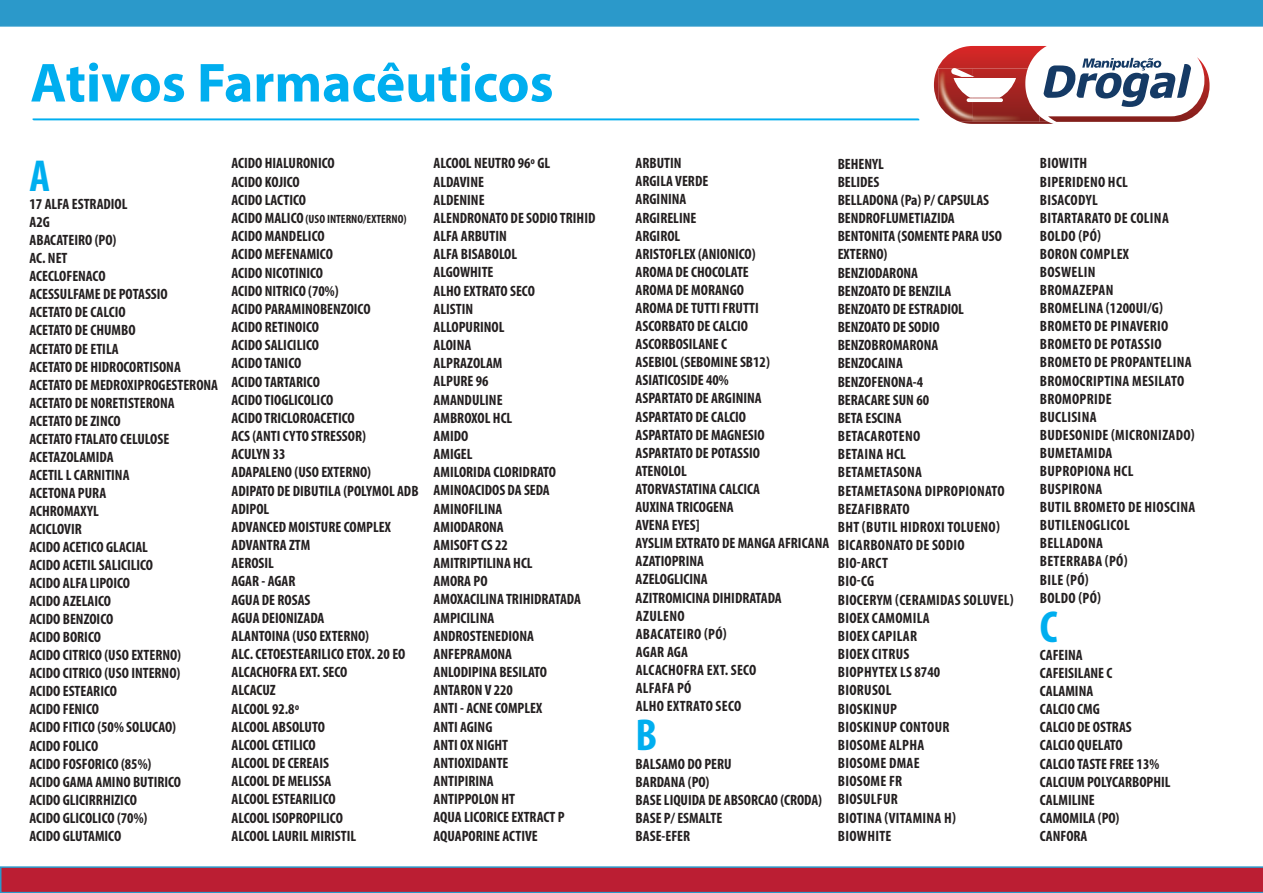
<style>
.page{position:relative;width:1263px;height:893px;background:#fff}
.page>*{position:absolute;margin:0;border:0;box-sizing:border-box;transform-origin:0 0}
.t1{font:700 55.5px "Myriad Pro";color:#00aeef}
.t2{font:700 condensed 45px "Myriad Pro";color:#00aeef}
.t3{font:700 condensed 15px/18.1px "Myriad Pro";color:#231f20}
.t4{font:700 condensed 15px/18.1px "Myriad Pro";letter-spacing:.02em;color:#231f20}
.t5{font:700 condensed 12px "Myriad Pro";color:#231f20}
.s1{font-size:15px}
</style>
<div class="page">
<div style="left:0;top:0;width:1263px;height:27px;background:#2b99ca"></div>
<svg style="left:0;top:866px;width:1263px;height:27px;background:#ad2d44"></svg>
<svg style="left:934px;top:46px;width:276px;height:78px"></svg>
<hr style="left:33px;top:119px;width:886px;height:1px;background:#00aeef">
<hr style="left:33px;top:118px;width:885px;height:2px;background:#00aeef">
<h1 class="t1" style="left:30px;top:47px;width:525px">Ativos Farmacêuticos</h1>
<h2 class="t2" style="left:30px;top:148px;width:22px">A</h2>
<p class="t3" style="left:30px;top:195px;width:190px">17 ALFA ESTRADIOL<br>A2G<br>ABACATEIRO (PO)<br>AC. NET<br>ACECLOFENACO<br>ACESSULFAME DE POTASSIO<br>ACETATO DE CALCIO<br>ACETATO DE CHUMBO<br>ACETATO DE ETILA<br>ACETATO DE HIDROCORTISONA<br>ACETATO DE MEDROXIPROGESTERONA<br>ACETATO DE NORETISTERONA<br>ACETATO DE ZINCO<br>ACETATO FTALATO CELULOSE<br>ACETAZOLAMIDA<br>ACETIL L CARNITINA<br>ACETONA PURA<br>ACHROMAXYL<br>ACICLOVIR<br>ACIDO ACETICO GLACIAL<br>ACIDO ACETIL SALICILICO<br>ACIDO ALFA LIPOICO<br>ACIDO AZELAICO<br>ACIDO BENZOICO<br>ACIDO BORICO<br>ACIDO CITRICO (USO EXTERNO)<br>ACIDO CITRICO (USO INTERNO)<br>ACIDO ESTEARICO<br>ACIDO FENICO<br>ACIDO FITICO (50% SOLUCAO)<br>ACIDO FOLICO<br>ACIDO FOSFORICO (85%)<br>ACIDO GAMA AMINO BUTIRICO<br>ACIDO GLICIRRHIZICO<br>ACIDO GLICOLICO (70%)<br>ACIDO GLUTAMICO</p>
<p class="t3" style="left:232px;top:154px;width:105px">ACIDO HIALURONICO<br>ACIDO KOJICO<br>ACIDO LACTICO</p>
<p class="t5" style="left:232px;top:212px;width:176px"><span class="s1">ACIDO MALICO</span> (USO INTERNO/EXTERNO)</p>
<p class="t3" style="left:232px;top:227px;width:188px">ACIDO MANDELICO<br>ACIDO MEFENAMICO<br>ACIDO NICOTINICO<br>ACIDO NITRICO (70%)<br>ACIDO PARAMINOBENZOICO<br>ACIDO RETINOICO<br>ACIDO SALICILICO<br>ACIDO TANICO<br>ACIDO TARTARICO<br>ACIDO TIOGLICOLICO<br>ACIDO TRICLOROACETICO<br>ACS (ANTI CYTO STRESSOR)<br>ACULYN 33<br>ADAPALENO (USO EXTERNO)<br>ADIPATO DE DIBUTILA (POLYMOL ADB<br>ADIPOL<br>ADVANCED MOISTURE COMPLEX<br>ADVANTRA ZTM<br>AEROSIL<br>AGAR - AGAR<br>AGUA DE ROSAS<br>AGUA DEIONIZADA<br>ALANTOINA (USO EXTERNO)<br>ALC. CETOESTEARILICO ETOX. 20 EO<br>ALCACHOFRA EXT. SECO<br>ALCACUZ<br>ALCOOL 92.8º<br>ALCOOL ABSOLUTO<br>ALCOOL CETILICO<br>ALCOOL DE CEREAIS<br>ALCOOL DE MELISSA<br>ALCOOL ESTEARILICO<br>ALCOOL ISOPROPILICO<br>ALCOOL LAURIL MIRISTIL</p>
<p class="t3" style="left:434px;top:154px;width:163px">ALCOOL NEUTRO 96º GL<br>ALDAVINE<br>ALDENINE<br>ALENDRONATO DE SODIO TRIHID<br>ALFA ARBUTIN<br>ALFA BISABOLOL<br>ALGOWHITE<br>ALHO EXTRATO SECO<br>ALISTIN<br>ALLOPURINOL<br>ALOINA<br>ALPRAZOLAM<br>ALPURE 96<br>AMANDULINE<br>AMBROXOL HCL<br>AMIDO<br>AMIGEL<br>AMILORIDA CLORIDRATO<br>AMINOACIDOS DA SEDA<br>AMINOFILINA<br>AMIODARONA<br>AMISOFT CS 22<br>AMITRIPTILINA HCL<br>AMORA PO<br>AMOXACILINA TRIHIDRATADA<br>AMPICILINA<br>ANDROSTENEDIONA<br>ANFEPRAMONA<br>ANLODIPINA BESILATO<br>ANTARON V 220<br>ANTI - ACNE COMPLEX<br>ANTI AGING<br>ANTI OX NIGHT<br>ANTIOXIDANTE<br>ANTIPIRINA<br>ANTIPPOLON HT<br>AQUA LICORICE EXTRACT P<br>AQUAPORINE ACTIVE</p>
<p class="t3" style="left:636px;top:154px;width:195px">ARBUTIN<br>ARGILA VERDE<br>ARGININA<br>ARGIRELINE<br>ARGIROL<br>ARISTOFLEX (ANIONICO)<br>AROMA DE CHOCOLATE<br>AROMA DE MORANGO<br>AROMA DE TUTTI FRUTTI<br>ASCORBATO DE CALCIO<br>ASCORBOSILANE C<br>ASEBIOL (SEBOMINE SB12)<br>ASIATICOSIDE 40%<br>ASPARTATO DE ARGININA<br>ASPARTATO DE CALCIO<br>ASPARTATO DE MAGNESIO<br>ASPARTATO DE POTASSIO<br>ATENOLOL<br>ATORVASTATINA CALCICA<br>AUXINA TRICOGENA<br>AVENA EYES]<br>AYSLIM EXTRATO DE MANGA AFRICANA<br>AZATIOPRINA<br>AZELOGLICINA<br>AZITROMICINA DIHIDRATADA<br>AZULENO<br>ABACATEIRO (PÓ)<br>AGAR AGA<br>ALCACHOFRA EXT. SECO<br>ALFAFA PÓ<br>ALHO EXTRATO SECO</p>
<h2 class="t2" style="left:636px;top:707px;width:23px">B</h2>
<p class="t3" style="left:636px;top:754px;width:188px">BALSAMO DO PERU<br>BARDANA (PO)<br>BASE LIQUIDA DE ABSORCAO (CRODA)<br>BASE P/ ESMALTE<br>BASE-EFER</p>
<p class="t4" style="left:838px;top:154px;width:178px">BEHENYL<br>BELIDES<br>BELLADONA (Pa) P/ CAPSULAS<br>BENDROFLUMETIAZIDA<br>BENTONITA (SOMENTE PARA USO<br>EXTERNO)<br>BENZIODARONA<br>BENZOATO DE BENZILA<br>BENZOATO DE ESTRADIOL<br>BENZOATO DE SODIO<br>BENZOBROMARONA<br>BENZOCAINA<br>BENZOFENONA-4<br>BERACARE SUN 60<br>BETA ESCINA<br>BETACAROTENO<br>BETAINA HCL<br>BETAMETASONA<br>BETAMETASONA DIPROPIONATO<br>BEZAFIBRATO<br>BHT (BUTIL HIDROXI TOLUENO)<br>BICARBONATO DE SODIO<br>BIO-ARCT<br>BIO-CG<br>BIOCERYM (CERAMIDAS SOLUVEL)<br>BIOEX CAMOMILA<br>BIOEX CAPILAR<br>BIOEX CITRUS<br>BIOPHYTEX LS 8740<br>BIORUSOL<br>BIOSKINUP<br>BIOSKINUP CONTOUR<br>BIOSOME ALPHA<br>BIOSOME DMAE<br>BIOSOME FR<br>BIOSULFUR<br>BIOTINA (VITAMINA H)<br>BIOWHITE</p>
<p class="t4" style="left:1040px;top:154px;width:157px">BIOWITH<br>BIPERIDENO HCL<br>BISACODYL<br>BITARTARATO DE COLINA<br>BOLDO (PÓ)<br>BORON COMPLEX<br>BOSWELIN<br>BROMAZEPAN<br>BROMELINA (1200UI/G)<br>BROMETO DE PINAVERIO<br>BROMETO DE POTASSIO<br>BROMETO DE PROPANTELINA<br>BROMOCRIPTINA MESILATO<br>BROMOPRIDE<br>BUCLISINA<br>BUDESONIDE (MICRONIZADO)<br>BUMETAMIDA<br>BUPROPIONA HCL<br>BUSPIRONA<br>BUTIL BROMETO DE HIOSCINA<br>BUTILENOGLICOL<br>BELLADONA<br>BETERRABA (PÓ)<br>BILE (PÓ)<br>BOLDO (PÓ)</p>
<h2 class="t2" style="left:1040px;top:599px;width:19px">C</h2>
<p class="t3" style="left:1040px;top:646px;width:132px">CAFEINA<br>CAFEISILANE C<br>CALAMINA<br>CALCIO CMG<br>CALCIO DE OSTRAS<br>CALCIO QUELATO<br>CALCIO TASTE FREE 13%<br>CALCIUM POLYCARBOPHIL<br>CALMILINE<br>CAMOMILA (PO)<br>CANFORA</p>
</div>
